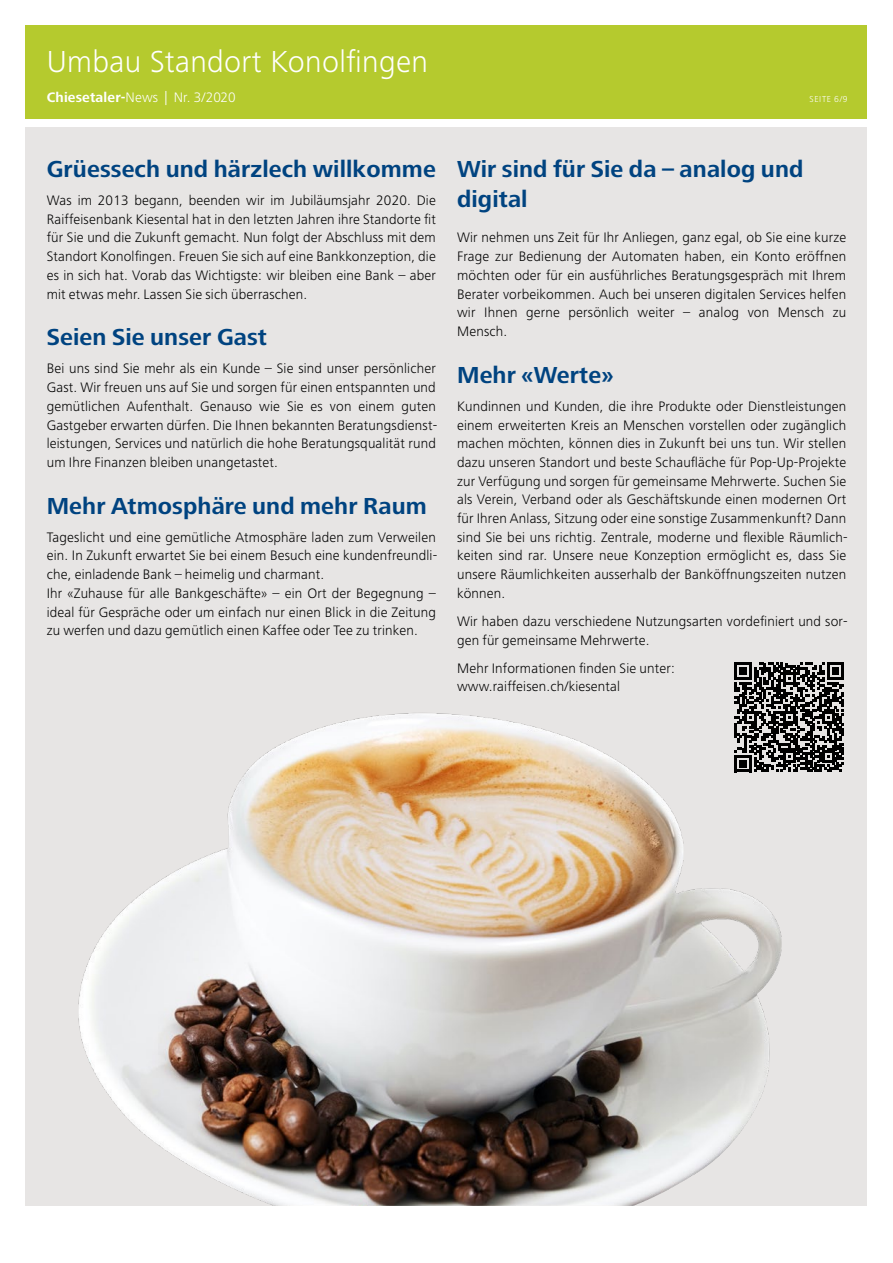
<style>
.page{position:relative;width:893px;height:1263px;background:#fff}
.page>*{position:absolute;margin:0;border:0;box-sizing:border-box;transform-origin:0 0}
.t1{font:300 31.5px "Frutiger Next LT";letter-spacing:.01em;color:#fff}
.t2{font:700 24px/30px "Frutiger Next LT";letter-spacing:.005em;color:#004380}
.t3{font:300 14.25px/18.8px "Frutiger Next LT";letter-spacing:.01em;color:#000;text-align:justify}
.t4{font:300 14.25px "Frutiger Next LT";letter-spacing:.01em;color:#fff}
.t5{font:300 9px "Frutiger Next LT";letter-spacing:.07em;color:#fff}
.s1{font-weight:700}
</style>
<div class="page">
<div style="left:26px;top:26px;width:841px;height:93px;background:#b5ca2e"></div>
<div style="left:26px;top:127px;width:841px;height:1079px;background:#e7e5e4"></div>
<img style="left:78px;top:713px;width:704px;height:493px">
<svg style="left:735px;top:663px;width:109px;height:109px"></svg>
<h1 class="t1" style="left:47px;top:44px;width:383px">Umbau Standort Konolfingen</h1>
<p class="t4" style="left:47px;top:90px;width:190px"><span class="s1">Chiesetaler-</span>News | Nr. 3/2020</p>
<p class="t5" style="left:810px;top:94px;width:39px">SEITE 6/9</p>
<h2 class="t2" style="left:47px;top:154px;width:391px">Grüessech und härzlech willkomme</h2>
<p class="t3" style="left:47px;top:191px;width:391px">Was im 2013 begann, beenden wir im Jubiläumsjahr 2020. Die Raiffeisenbank Kiesental hat in den letzten Jahren ihre Standorte fit für Sie und die Zukunft gemacht. Nun folgt der Abschluss mit dem Standort Konolfingen. Freuen Sie sich auf eine Bankkonzeption, die es in sich hat. Vorab das Wichtigste: wir bleiben eine Bank – aber mit etwas mehr. Lassen Sie sich überraschen.</p>
<h2 class="t2" style="left:47px;top:322px;width:222px">Seien Sie unser Gast</h2>
<p class="t3" style="left:47px;top:359px;width:392px">Bei uns sind Sie mehr als ein Kunde – Sie sind unser persönlicher Gast. Wir freuen uns auf Sie und sorgen für einen entspannten und gemütlichen Aufenthalt. Genauso wie Sie es von einem guten Gastgeber erwarten dürfen. Die Ihnen bekannten Beratungsdienst&shy;leistungen, Services und natürlich die hohe Beratungsqualität rund um Ihre Finanzen bleiben unangetastet.</p>
<h2 class="t2" style="left:47px;top:491px;width:382px">Mehr Atmosphäre und mehr Raum</h2>
<p class="t3" style="left:47px;top:528px;width:392px;text-align:left">Tageslicht und eine gemütliche Atmosphäre laden zum Verweilen ein. In Zukunft erwartet Sie bei einem Besuch eine kundenfreundli&shy;che, einladende Bank – heimelig und charmant.<br>Ihr «Zuhause für alle Bankgeschäfte» – ein Ort der Begegnung – ideal für Gespräche oder um einfach nur einen Blick in die Zeitung zu werfen und dazu gemütlich einen Kaffee oder Tee zu trinken.</p>
<h2 class="t2" style="left:457px;top:154px;width:348px">Wir sind für Sie da – analog und digital</h2>
<p class="t3" style="left:457px;top:228px;width:391px">Wir nehmen uns Zeit für Ihr Anliegen, ganz egal, ob Sie eine kurze Frage zur Bedienung der Automaten haben, ein Konto eröffnen möchten oder für ein ausführliches Beratungsgespräch mit Ihrem Berater vorbeikommen. Auch bei unseren digitalen Services helfen wir Ihnen gerne persönlich weiter – analog von Mensch zu Mensch.</p>
<h2 class="t2" style="left:457px;top:360px;width:158px">Mehr «Werte»</h2>
<p class="t3" style="left:457px;top:397px;width:392px">Kundinnen und Kunden, die ihre Produkte oder Dienstleistungen einem erweiterten Kreis an Menschen vorstellen oder zugänglich machen möchten, können dies in Zukunft bei uns tun. Wir stellen dazu unseren Standort und beste Schaufläche für Pop-Up-Projekte zur Verfügung und sorgen für gemeinsame Mehrwerte. Suchen Sie als Verein, Verband oder als Geschäftskunde einen modernen Ort für Ihren Anlass, Sitzung oder eine sonstige Zusammenkunft? Dann sind Sie bei uns richtig. Zentrale, moderne und flexible Räumlich&shy;keiten sind rar. Unsere neue Konzeption ermöglicht es, dass Sie unsere Räumlichkeiten ausserhalb der Banköffnungszeiten nutzen können.</p>
<p class="t3" style="left:457px;top:612px;width:392px">Wir haben dazu verschiedene Nutzungsarten vordefiniert und sor&shy;gen für gemeinsame Mehrwerte.</p>
<p class="t3" style="left:457px;top:659px;width:219px">Mehr Informationen finden Sie unter: www.raiffeisen.ch/kiesental</p>
</div>
